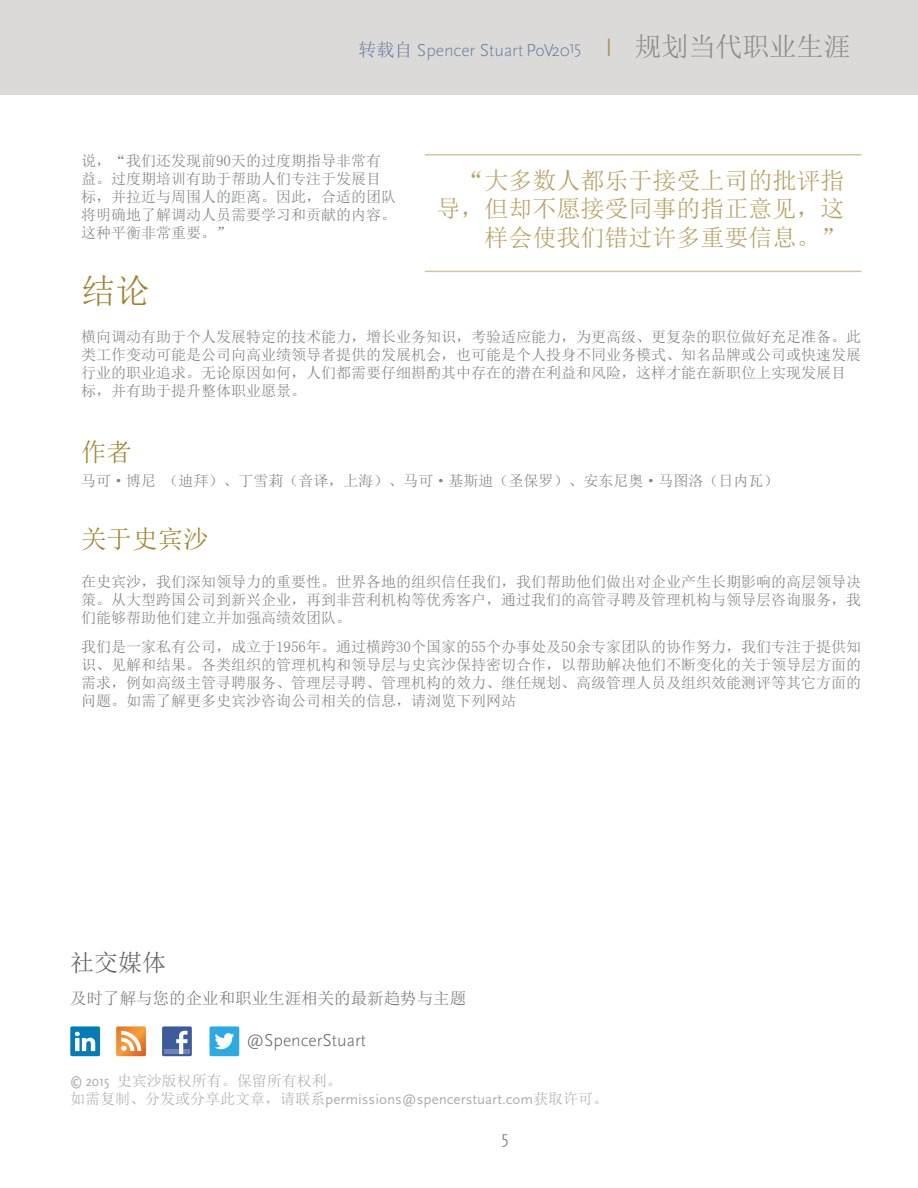
<style>
.page{position:relative;width:918px;height:1188px;background:#fff}
.page>*{position:absolute;margin:0;border:0;box-sizing:border-box;transform-origin:0 0}
.t1{font:34.5px "Sim Sun";color:#9f8433}
.t2{font:25.5px "Sim Sun";color:#9f8433}
.t3{font:24px/28.8px "Sim Sun";color:#b7a266;text-align:right}
.t4{font:24px "Sim Sun";color:#616261}
.t5{font:300 18px "Scala Sans Pro";color:#6b81a0}
.t6{font:300 18px "Scala Sans Pro";color:#616261}
.t7{font:16.5px "Sim Sun";color:#787878}
.t8{font:15px/18px "Sim Sun";color:#808285}
.t9{font:15px "Scala Sans Pro";color:#aeaeae}
.t10{font:15px "Sim Sun";color:#aeaeae}
.s1{font-family:"Sim Sun";font-weight:400}
.s2{font-weight:400;font-size:24px;color:#b19b59}
.s3{font-family:"Sim Sun";font-weight:400;font-size:27px;color:#8e8c8b}
.s4{font-family:"Scala Sans Pro";font-stretch:condensed}
.s5{font-family:"Sim Sun"}
</style>
<div class="page">
<div style="left:0;top:0;width:918px;height:94px;background:#dcdad9"></div>
<div style="left:162px;top:1026px;width:30px;height:30px;background:#3d5b99;border-radius:2px"></div>
<hr style="left:164px;top:1050px;width:26px;height:4px;background:#6e85b4">
<svg style="left:176px;top:1031px;width:12px;height:23px"></svg>
<svg style="left:116px;top:1026px;width:30px;height:30px"></svg>
<div style="left:70px;top:1026px;width:30px;height:30px;background:#077bb6;border-radius:2px"></div>
<svg style="left:75px;top:1032px;width:20px;height:19px"></svg>
<div style="left:209px;top:1026px;width:30px;height:30px;background:#2caae1;border-radius:2px"></div>
<svg style="left:215px;top:1033px;width:19px;height:16px"></svg>
<hr style="left:425px;top:154px;width:437px;height:2px;background:#d2c7a5">
<hr style="left:425px;top:271px;width:437px;height:1px;background:#d2c7a5">
<p class="t5" style="left:358px;top:40px;width:494px"><span class="s1">转载自</span> Spencer Stuart PoV2015 <span class="s2">l</span> <span class="s3">规划当代职业生涯</span></p>
<p class="t8" style="left:81px;top:152px;width:316px">说，“我们还发现前90天的过度期指导非常有益。过度期培训有助于帮助人们专注于发展目标，并拉近与周围人的距离。因此，合适的团队将明确地了解调动人员需要学习和贡献的内容。这种平衡非常重要。”</p>
<h1 class="t1" style="left:81px;top:274px;width:70px">结论</h1>
<p class="t8" style="left:81px;top:327px;width:781px">横向调动有助于个人发展特定的技术能力，增长业务知识，考验适应能力，为更高级、更复杂的职位做好充足准备。此类工作变动可能是公司向高业绩领导者提供的发展机会，也可能是个人投身不同业务模式、知名品牌或公司或快速发展行业的职业追求。无论原因如何，人们都需要仔细斟酌其中存在的潜在利益和风险，这样才能在新职位上实现发展目标，并有助于提升整体职业愿景。</p>
<h3 class="t3" style="left:436px;top:166px;width:409px">“大多数人都乐于接受上司的批评指导，但却不愿接受同事的指正意见，这样会使我们错过许多重要信息。”</h3>
<h2 class="t2" style="left:81px;top:439px;width:52px">作者</h2>
<p class="t8" style="left:81px;top:471px;width:699px">马可·博尼 （迪拜）、丁雪莉（音译，上海）、马可·基斯迪（圣保罗）、安东尼奥·马图洛（日内瓦）</p>
<h2 class="t2" style="left:81px;top:527px;width:129px">关于史宾沙</h2>
<p class="t8" style="left:81px;top:572px;width:781px;text-align:justify">在史宾沙，我们深知领导力的重要性。世界各地的组织信任我们，我们帮助他们做出对企业产生长期影响的高层领导决策。从大型跨国公司到新兴企业，再到非营利机构等优秀客户，通过我们的高管寻聘及管理机构与领导层咨询服务，我们能够帮助他们建立并加强高绩效团队。</p>
<p class="t8" style="left:81px;top:637px;width:781px;text-align:justify">我们是一家私有公司，成立于1956年。通过横跨30个国家的55个办事处及50余专家团队的协作努力，我们专注于提供知识、见解和结果。各类组织的管理机构和领导层与史宾沙保持密切合作，以帮助解决他们不断变化的关于领导层方面的需求，例如高级主管寻聘服务、管理层寻聘、管理机构的效力、继任规划、高级管理人员及组织效能测评等其它方面的问题。如需了解更多史宾沙咨询公司相关的信息，请浏览下列网站</p>
<h3 class="t4" style="left:70px;top:950px;width:97px">社交媒体</h3>
<p class="t7" style="left:70px;top:990px;width:397px">及时了解与您的企业和职业生涯相关的最新趋势与主题</p>
<p class="t6" style="left:246px;top:1030px;width:121px">@SpencerStuart</p>
<p class="t10" style="left:70px;top:1073px;width:273px"><span class="s4">© 2015</span> 史宾沙版权所有。保留所有权利。</p>
<p class="t9" style="left:70px;top:1090px;width:539px"><span class="s5">如需复制、分发或分享此文章，请联系</span>permissions@spencerstuart.com<span class="s5">获取许可。</span></p>
<p class="t6" style="left:501px;top:1127px;width:9px">5</p>
</div>
